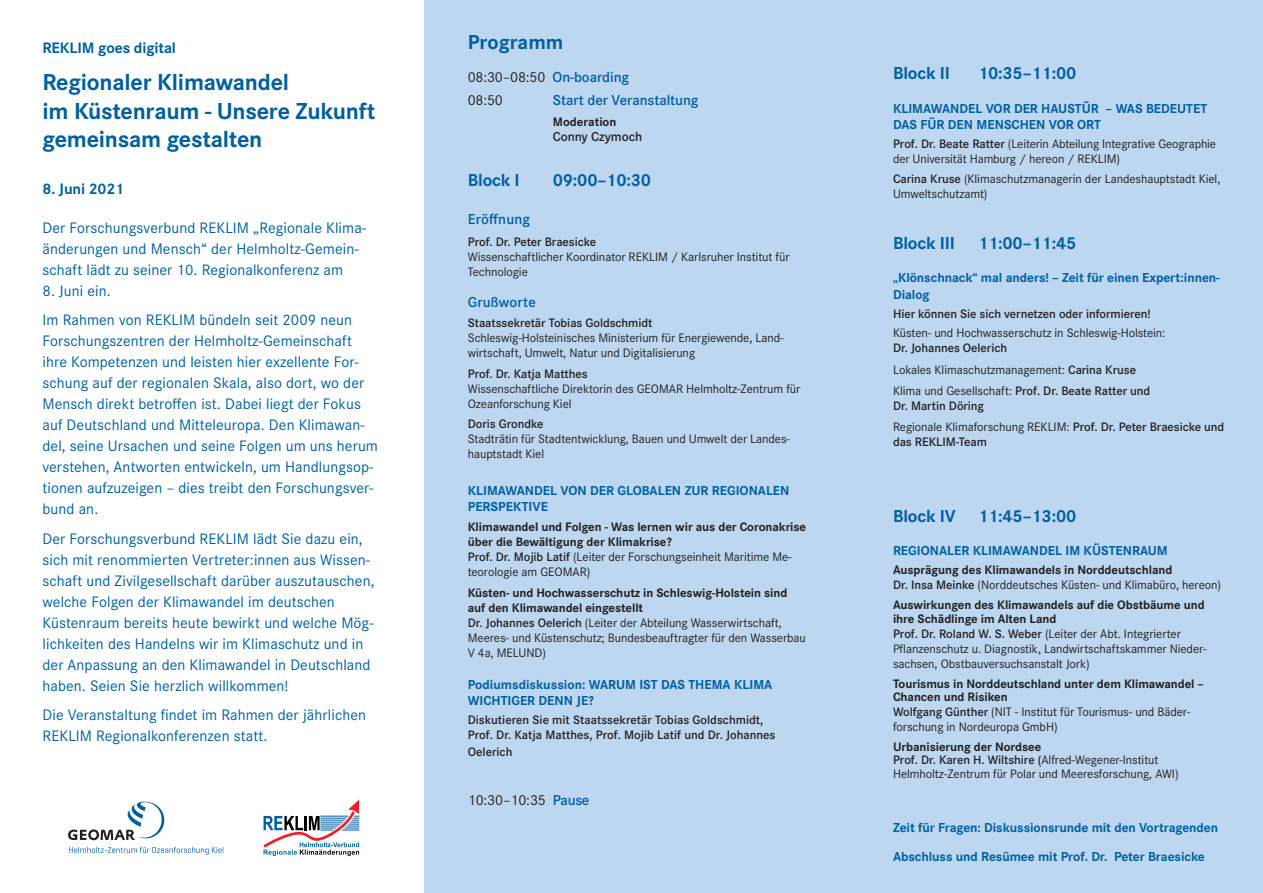
<style>
.page{position:relative;width:1263px;height:893px;background:#fff}
.page>*{position:absolute;margin:0;border:0;box-sizing:border-box;transform-origin:0 0}
.t1{font:700 24px/28.5px "Corporate S";letter-spacing:-.01em;color:#005f9f}
.t2{font:700 21px "Corporate S";color:#005f9f}
.t3{font:700 18px "Corporate S";letter-spacing:-.01em;color:#005f9f}
.t4{font:15.75px/21px "Corporate S";letter-spacing:.005em;color:#005f9f}
.t5{font:700 15.75px "Corporate S";letter-spacing:-.01em;color:#005f9f}
.t6{font:15px "Corporate S";letter-spacing:-.01em;color:#231f20}
.t7{font:600 15px "Corporate S";letter-spacing:-.005em;color:#005f9f}
.t8{font:700 13.5px/16.5px "Corporate S";color:#005f9f}
.t9{font:600 13.5px "Corporate S";letter-spacing:-.005em;color:#231f20}
.Absatzformat_4{font:12.75px/15px "Corporate S";letter-spacing:-.005em;color:#231f20}
.Absatzformat_4-2{font:700 12.75px/13.5px "Corporate S";letter-spacing:-.005em;color:#231f20}
.Absatzformat_4-3{font:600 12.75px/15px "Corporate S";color:#231f20}
.s1{font-weight:600;color:#005f9f}
.s2{font-weight:600}
.s3{font-weight:700}
.s4{font-weight:400}
</style>
<div class="page">
<div style="left:425px;top:0;width:838px;height:893px;background:#bcd7ef"></div>
<svg style="left:263px;top:799px;width:96px;height:57px"></svg>
<svg style="left:68px;top:802px;width:97px;height:38px"></svg>
<svg style="left:69px;top:847px;width:155px;height:7px"></svg>
<p class="t5" style="left:43px;top:37px;width:135px">REKLIM goes digital</p>
<p class="t1" style="left:43px;top:67px;width:334px">Regionaler Klimawandel<br>im Küstenraum - Unsere Zukunft gemeinsam gestalten</p>
<p class="t5" style="left:43px;top:177px;width:83px">8. Juni 2021</p>
<p class="t4" style="left:43px;top:216px;width:325px">Der Forschungsverbund REKLIM „Regionale Klima&shy;änderungen und Mensch“ der Helmholtz-Gemein&shy;schaft lädt zu seiner 10. Regionalkonferenz am</p>
<p class="t4" style="left:43px;top:279px;width:70px">8. Juni ein.</p>
<p class="t4" style="left:43px;top:309px;width:337px">Im Rahmen von REKLIM bündeln seit 2009 neun Forschungszentren der Helmholtz-Gemeinschaft ihre Kompetenzen und leisten hier exzellente For&shy;schung auf der regionalen Skala, also dort, wo der Mensch direkt betroffen ist. Dabei liegt der Fokus auf Deutschland und Mitteleuropa. Den Klimawan&shy;del, seine Ursachen und seine Folgen um uns herum verstehen, Antworten entwickeln, um Handlungsop&shy;tionen aufzuzeigen – dies treibt den Forschungsver&shy;bund an.</p>
<p class="t4" style="left:43px;top:527px;width:333px">Der Forschungsverbund REKLIM lädt Sie dazu ein, sich mit renommierten Vertreter:innen aus Wissen&shy;schaft und Zivilgesellschaft darüber auszutauschen, welche Folgen der Klimawandel im deutschen Küstenraum bereits heute bewirkt und welche Mög&shy;lichkeiten des Handelns wir im Klimaschutz und in der Anpassung an den Klimawandel in Deutschland haben. Seien Sie herzlich willkommen!</p>
<p class="t4" style="left:43px;top:704px;width:325px">Die Veranstaltung findet im Rahmen der jährlichen<br>REKLIM Regionalkonferenzen statt.</p>
<p class="t2" style="left:468px;top:28px;width:97px">Programm</p>
<p class="t6" style="left:468px;top:67px;width:163px">08:30–08:50 <span class="s1">On-boarding</span></p>
<p class="t6" style="left:468px;top:90px;width:37px">08:50</p>
<p class="t7" style="left:553px;top:90px;width:147px">Start der Veranstaltung</p>
<p class="Absatzformat_4-2" style="left:553px;top:114px;width:65px">Moderation</p>
<p class="t9" style="left:553px;top:127px;width:91px">Conny Czymoch</p>
<p class="t3" style="left:468px;top:168px;width:54px">Block I</p>
<p class="t3" style="left:553px;top:168px;width:100px">09:00–10:30</p>
<p class="t7" style="left:468px;top:209px;width:64px">Eröffnung</p>
<p class="Absatzformat_4" style="left:468px;top:233px;width:323px"><span class="s2">Prof. Dr. Peter Braesicke<br></span>Wissenschaftlicher Koordinator REKLIM / Karlsruher Institut für<br>Technologie</p>
<p class="t7" style="left:468px;top:292px;width:70px">Grußworte</p>
<p class="Absatzformat_4" style="left:468px;top:315px;width:317px"><span class="s2">Staatssekretär Tobias Goldschmidt<br></span>Schleswig-Holsteinisches Ministerium für Energiewende, Land&shy;wirtschaft, Umwelt, Natur und Digitalisierung</p>
<p class="Absatzformat_4" style="left:468px;top:365px;width:334px"><span class="s2">Prof. Dr. Katja Matthes<br></span>Wissenschaftliche Direktorin des GEOMAR Helmholtz-Zentrum für<br>Ozeanforschung Kiel</p>
<p class="Absatzformat_4" style="left:468px;top:415px;width:324px"><span class="s2">Doris Grondke<br></span>Stadträtin für Stadtentwicklung, Bauen und Umwelt der Landes&shy;hauptstadt Kiel</p>
<p class="t8" style="left:468px;top:482px;width:323px">KLIMAWANDEL VON DER GLOBALEN ZUR REGIONALEN<br>PERSPEKTIVE</p>
<p class="Absatzformat_4-2" style="left:468px;top:518px;width:340px;line-height:15px">Klimawandel und Folgen - Was lernen wir aus der Coronakrise über die Bewältigung der Klimakrise?</p>
<p class="Absatzformat_4" style="left:468px;top:548px;width:325px"><span class="s2">Prof. Dr. Mojib Latif</span> (Leiter der Forschungseinheit Maritime Me&shy;teorologie am GEOMAR)</p>
<p class="Absatzformat_4" style="left:468px;top:585px;width:340px"><span class="s3">Küsten- und Hochwasserschutz in Schleswig-Holstein sind auf den Klimawandel eingestellt<br></span><span class="s2">Dr. Johannes Oelerich</span> (Leiter der Abteilung Wasserwirtschaft, Meeres- und Küstenschutz; Bundesbeauftragter für den Wasserbau V 4a, MELUND)</p>
<p class="t8" style="left:468px;top:675px;width:306px">Podiumsdiskussion: WARUM IST DAS THEMA KLIMA<br>WICHTIGER DENN JE?</p>
<p class="Absatzformat_4-3" style="left:468px;top:712px;width:309px">Diskutieren Sie mit Staatssekretär Tobias Goldschmidt,<br>Prof. Dr. Katja Matthes, Prof. Mojib Latif und Dr. Johannes</p>
<p class="Absatzformat_4-3" style="left:468px;top:744px;width:46px">Oelerich</p>
<p class="t6" style="left:468px;top:790px;width:123px">10:30–10:35 <span class="s1">Pause</span></p>
<p class="t3" style="left:893px;top:61px;width:59px">Block II</p>
<p class="t3" style="left:978px;top:61px;width:100px">10:35–11:00</p>
<p class="t8" style="left:893px;top:99px;width:316px">KLIMAWANDEL VOR DER HAUSTÜR – WAS BEDEUTET<br>DAS FÜR DEN MENSCHEN VOR ORT</p>
<p class="Absatzformat_4" style="left:893px;top:136px;width:325px"><span class="s2">Prof. Dr. Beate Ratter</span> (Leiterin Abteilung Integrative Geographie der Universität Hamburg / hereon / REKLIM)</p>
<p class="Absatzformat_4" style="left:893px;top:170px;width:329px"><span class="s2">Carina Kruse</span> (Klimaschutzmanagerin der Landeshauptstadt Kiel,<br>Umweltschutzamt)</p>
<p class="t3" style="left:893px;top:230px;width:64px">Block III</p>
<p class="t3" style="left:978px;top:230px;width:100px">11:00–11:45</p>
<p class="t8" style="left:893px;top:269px;width:328px">„Klönschnack“ mal anders! – Zeit für einen Expert:innen-<br>Dialog</p>
<p class="Absatzformat_4-3" style="left:893px;top:306px;width:259px">Hier können Sie sich vernetzen oder informieren!</p>
<p class="Absatzformat_4" style="left:893px;top:325px;width:274px">Küsten- und Hochwasserschutz in Schleswig-Holstein:<br><span class="s2">Dr. Johannes Oelerich</span></p>
<p class="Absatzformat_4" style="left:893px;top:361px;width:245px">Lokales Klimaschutzmanagement: <span class="s2">Carina Kruse</span></p>
<p class="Absatzformat_4-3" style="left:893px;top:383px;width:259px"><span class="s4">Klima und Gesellschaft:</span> Prof. Dr. Beate Ratter und<br>Dr. Martin Döring</p>
<p class="Absatzformat_4-3" style="left:893px;top:419px;width:333px"><span class="s4">Regionale Klimaforschung REKLIM:</span> Prof. Dr. Peter Braesicke und das REKLIM-Team</p>
<p class="t3" style="left:893px;top:503px;width:185px">Block IV 11:45–13:00</p>
<p class="t8" style="left:893px;top:542px;width:276px">REGIONALER KLIMAWANDEL IM KÜSTENRAUM</p>
<p class="Absatzformat_4-2" style="left:893px;top:563px;width:281px">Ausprägung des Klimawandels in Norddeutschland</p>
<p class="Absatzformat_4" style="left:893px;top:577px;width:330px"><span class="s2">Dr. Insa Meinke</span> (Norddeutsches Küsten- und Klimabüro, hereon)</p>
<p class="Absatzformat_4-2" style="left:893px;top:598px;width:313px">Auswirkungen des Klimawandels auf die Obstbäume und ihre Schädlinge im Alten Land</p>
<p class="Absatzformat_4" style="left:893px;top:625px;width:315px"><span class="s2">Prof. Dr. Roland W. S. Weber</span> (Leiter der Abt. Integrierter<br>Pflanzenschutz u. Diagnostik, Landwirtschaftskammer Nieder&shy;sachsen, Obstbauversuchsanstalt Jork)</p>
<p class="Absatzformat_4-2" style="left:893px;top:676px;width:312px">Tourismus in Norddeutschland unter dem Klimawandel –<br>Chancen und Risiken</p>
<p class="Absatzformat_4" style="left:893px;top:704px;width:299px"><span class="s2">Wolfgang Günther</span> (NIT - Institut für Tourismus- und Bäder&shy;forschung in Nordeuropa GmbH)</p>
<p class="Absatzformat_4-2" style="left:893px;top:740px;width:150px">Urbanisierung der Nordsee</p>
<p class="Absatzformat_4" style="left:893px;top:753px;width:287px;line-height:13.5px"><span class="s2">Prof. Dr. Karen H. Wiltshire (</span>Alfred-Wegener-Institut<br>Helmholtz-Zentrum für Polar und Meeresforschung, AWI)</p>
<p class="t8" style="left:893px;top:818px;width:327px">Zeit für Fragen: Diskussionsrunde mit den Vortragenden</p>
<p class="t8" style="left:893px;top:848px;width:313px">Abschluss und Resümee mit Prof. Dr. Peter Braesicke</p>
</div>
